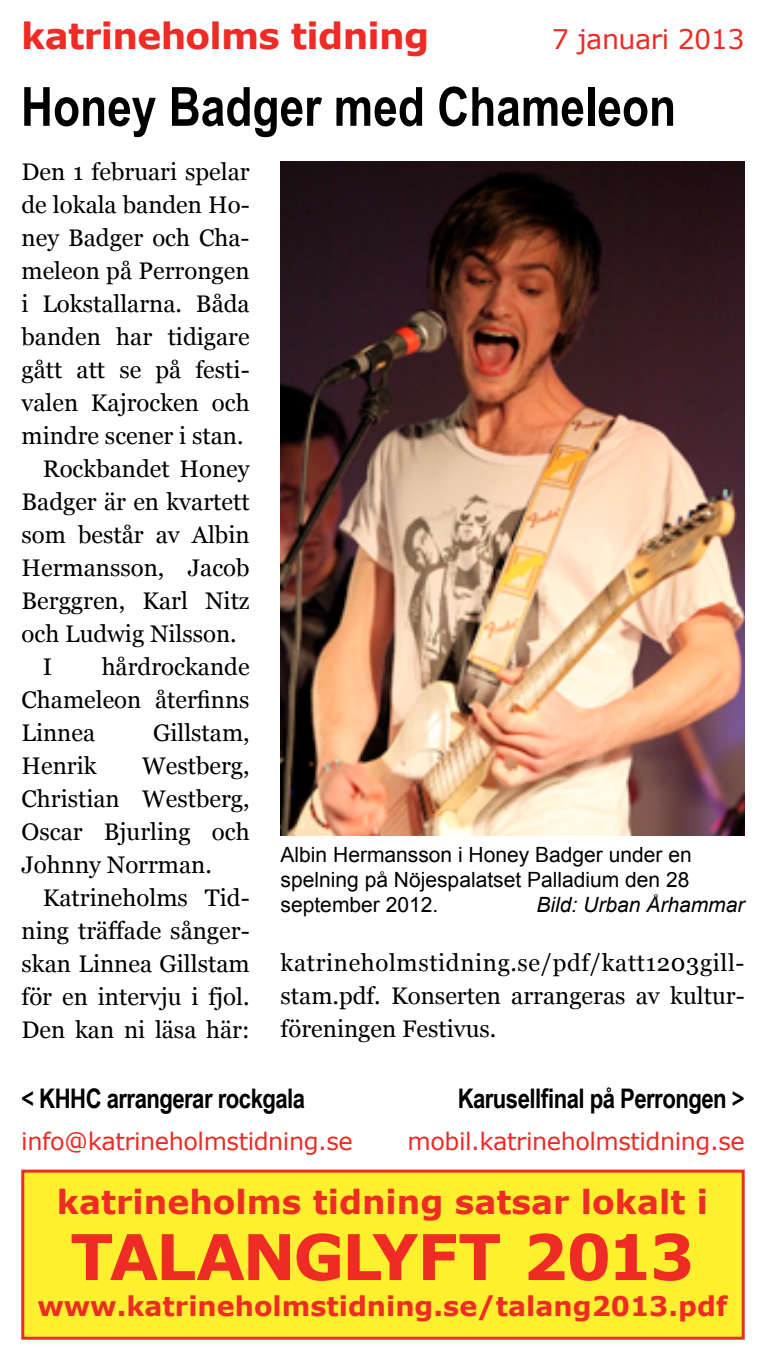
<style>
.page{position:relative;width:766px;height:1361px;background:#fff}
.page>*{position:absolute;margin:0;border:0;box-sizing:border-box;transform-origin:0 0}
.t1{font:700 63px "Verdana";letter-spacing:-.04em;color:#ee2b24}
.t2{font:700 54px "Arial Narrow";color:#000}
.t3{font:700 36px "Verdana";letter-spacing:-.02em;color:#ee2b24}
.t4{font:700 33px "Verdana";color:#ee2b24}
.t5{font:700 27px "Arial Narrow";letter-spacing:-.02em;color:#000}
.t6{font:700 27px "Verdana";color:#ee2b24}
.t7{font:27px "Verdana";letter-spacing:-.02em;color:#ee2b24}
.t8{font:24px/33px "Georgia";color:#000;text-align:justify}
.t9{font:24px "Verdana";letter-spacing:-.02em;color:#ee2b24}
.t10{font:21px/25.2px "Arial";color:#000;text-align:justify}
.t11{font:italic 21px "Arial";color:#000}
</style>
<div class="page">
<img style="left:280px;top:162px;width:464px;height:673px">
<div style="left:21px;top:1169px;width:723px;height:170px;background:#feef2f;border:3px solid #ee2b24"></div>
<h3 class="t3" style="left:21px;top:12px;width:409px">katrineholms tidning</h3>
<p class="t7" style="left:551px;top:22px;width:194px">7 januari 2013</p>
<h2 class="t2" style="left:21px;top:66px;width:656px">Honey Badger med Chameleon</h2>
<p class="t8" style="left:22px;top:154px;width:229px">Den 1 februari spelar</p>
<p class="t8" style="left:22px;top:187px;width:229px">de lokala banden Ho-</p>
<p class="t8" style="left:22px;top:220px;width:229px">ney Badger och Cha-</p>
<p class="t8" style="left:22px;top:253px;width:229px">meleon på Perrongen</p>
<p class="t8" style="left:22px;top:286px;width:229px">i Lokstallarna. Båda</p>
<p class="t8" style="left:22px;top:319px;width:229px">banden har tidigare</p>
<p class="t8" style="left:22px;top:352px;width:229px">gått att se på festi-</p>
<p class="t8" style="left:22px;top:385px;width:229px">valen Kajrocken och</p>
<p class="t8" style="left:22px;top:418px;width:223px">mindre scener i stan.</p>
<p class="t8" style="left:43px;top:451px;width:208px">Rockbandet Honey</p>
<p class="t8" style="left:22px;top:484px;width:229px">Badger är en kvartett</p>
<p class="t8" style="left:22px;top:517px;width:229px">som består av Albin</p>
<p class="t8" style="left:22px;top:550px;width:229px">Hermansson, Jacob</p>
<p class="t8" style="left:22px;top:583px;width:229px">Berggren, Karl Nitz</p>
<p class="t8" style="left:22px;top:616px;width:217px">och Ludwig Nilsson.</p>
<p class="t8" style="left:43px;top:649px;width:11px">I</p>
<p class="t8" style="left:22px;top:649px;width:229px;text-indent:80px">hårdrockande Chameleon återfinns Linnea</p>
<p class="t8" style="left:153px;top:715px;width:98px">Gillstam,</p>
<p class="t8" style="left:22px;top:748px;width:229px;text-indent:121px">Westberg, Christian Westberg, Oscar Bjurling och Johnny Norrman.</p>
<p class="t8" style="left:22px;top:880px;width:229px;text-indent:21px">Katrineholms Tid&shy;ning träffade sånger&shy;skan Linnea Gillstam för en intervju i fjol.<br>Den kan ni läsa här:</p>
<p class="t8" style="left:22px;top:748px;width:77px">Henrik</p>
<p class="t10" style="left:280px;top:842px;width:412px">Albin Hermansson i Honey Badger under en spelning på Nöjespalatset Palladium den 28 september 2012.</p>
<p class="t11" style="left:536px;top:891px;width:209px">Bild: Urban Århammar</p>
<p class="t8" style="left:280px;top:945px;width:465px">katrineholmstidning.se/pdf/katt1203gill&shy;stam.pdf. Konserten arrangeras av kultur&shy;föreningen Festivus.</p>
<p class="t5" style="left:21px;top:1078px;width:285px">&lt; KHHC arrangerar rockgala</p>
<p class="t5" style="left:457px;top:1078px;width:288px">Karusellfinal på Perrongen &gt;</p>
<p class="t9" style="left:21px;top:1125px;width:333px">info@katrineholmstidning.se</p>
<p class="t9" style="left:407px;top:1125px;width:338px">mobil.katrineholmstidning.se</p>
<h3 class="t4" style="left:57px;top:1180px;width:652px">katrineholms tidning satsar lokalt i</h3>
<h1 class="t1" style="left:70px;top:1216px;width:625px">TALANGLYFT 2013</h1>
<p class="t6" style="left:37px;top:1288px;width:691px">www.katrineholmstidning.se/talang2013.pdf</p>
</div>
